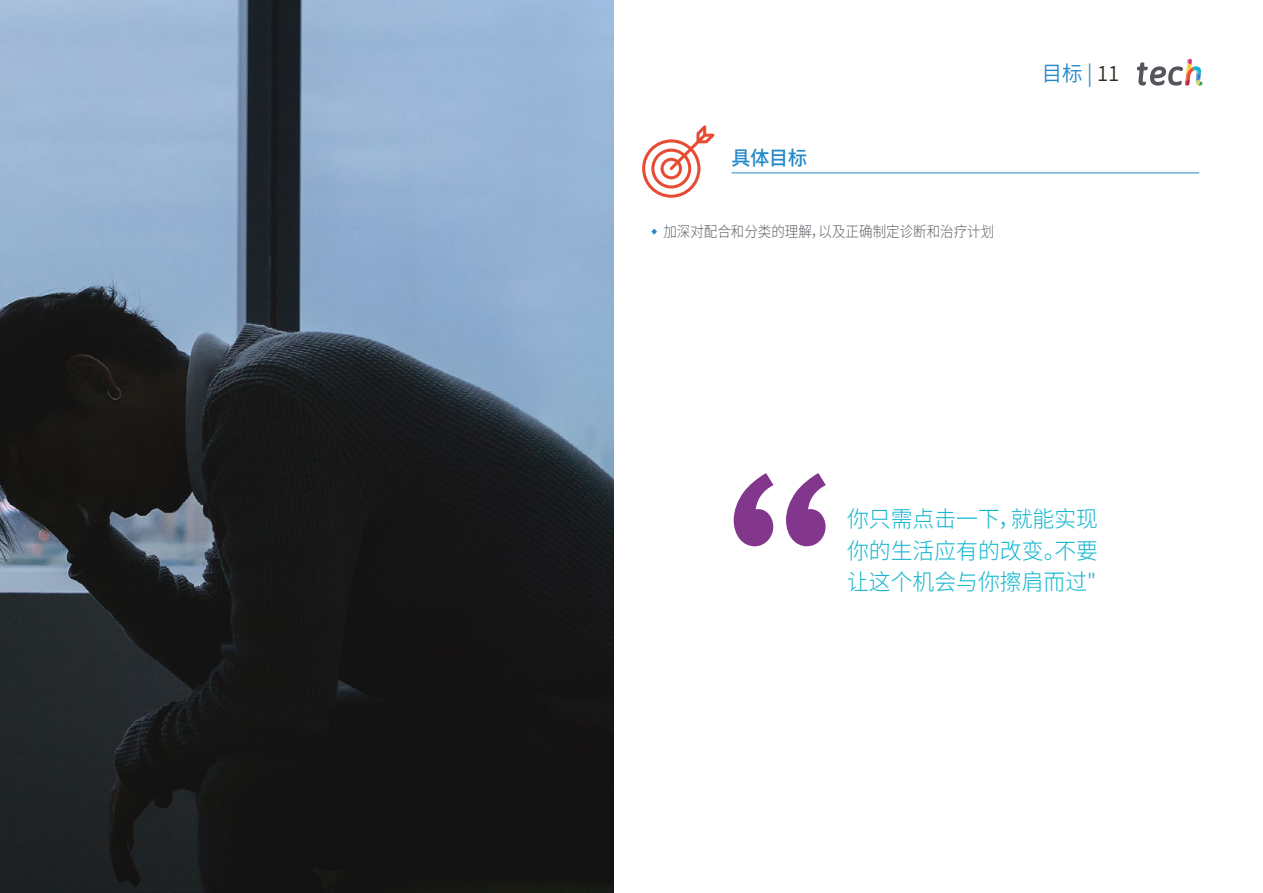
<style>
.page{position:relative;width:1263px;height:893px;background:#fff}
.page>*{position:absolute;margin:0;border:0;box-sizing:border-box;transform-origin:0 0}
.t1{font:300 22.5px/31.5px "Source Han Sans CN";color:#0fb6cf;text-align:justify}
.t2{font:21px "Source Han Sans CN";color:#2488c9}
.t3{font:500 19.5px "Source Han Sans CN";color:#2488c9}
.t4{font:300 15px "Source Han Sans CN";color:#61646a;scale:.9 1}
.s1{color:#312e20}
</style>
<div class="page">
<img style="left:0;top:0;width:613px;height:893px">
<svg style="left:1137px;top:59px;width:65px;height:27px"></svg>
<svg style="left:734px;top:473px;width:92px;height:73px"></svg>
<svg style="left:642px;top:125px;width:72px;height:73px"></svg>
<hr style="left:731px;top:173px;width:468px;height:1px;background:#2488c9">
<p class="t3" style="left:731px;top:147px;width:77px">具体目标</p>
<p class="t4" style="left:663px;top:223px;width:369px">加深对配合和分类的理解，以及正确制定诊断和治疗计划</p>
<p class="t2" style="left:1042px;top:61px;width:79px">目标 | <span class="s1">11</span></p>
<p class="t1" style="left:847px;top:504px;width:252px">你只需点击一下，就能实现你的生活应有的改变。不要让这个机会与你擦肩而过"</p>
</div>
